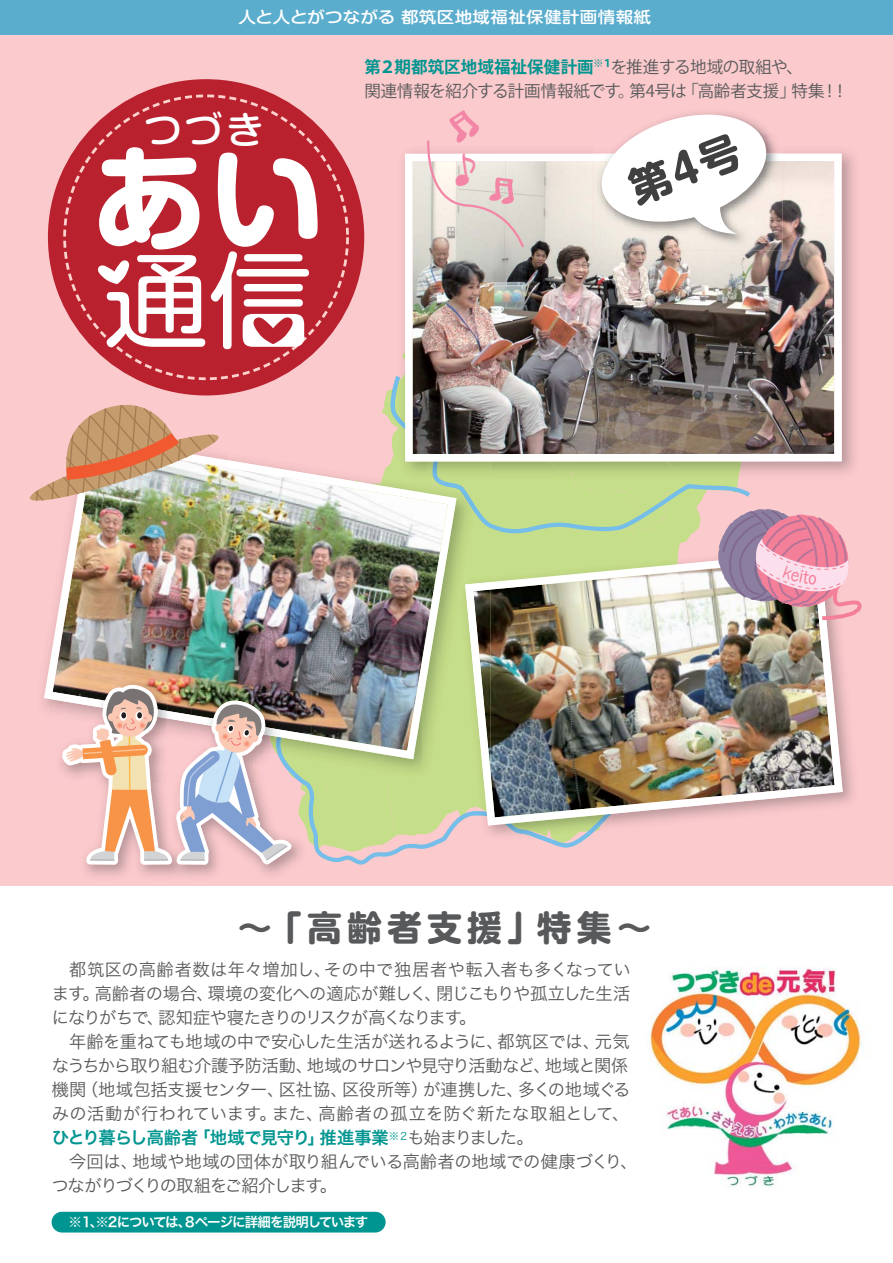
<style>
.page{position:relative;width:893px;height:1263px;background:#fff}
.page>*{position:absolute;margin:0;border:0;box-sizing:border-box;transform-origin:0 0}
.t1{font:113.1px "Shin M Go Pro Bold 90 pv RKSJ H";color:#fff}
.t2{font:104.7px "Shin M Go Pro Regular 90 pv RKSJ H";color:#fff}
.t3{font:37.35px "Shin M Go Pro Medium 90 pv RKSJ H";color:#fff}
.t4{font:34.8px "Shin M Go Pro Bold 90 pv RKSJ H";letter-spacing:.15em;color:#58595b}
.t5{font:33.6px "aquafont";color:#f386a7;scale:1.66 1}
.t6{font:17.25px/24px "Hira Kaku Pro W3 90 pv RKSJ H";letter-spacing:-.02em;color:#58595b}
.t7{font:16.5px/24px "Koz Go Pro Regular 90 pv RKSJ H";letter-spacing:-.015em;color:#58595b}
.t8{font:15.9px "Shin M Go Pro Medium 90 pv RKSJ H";letter-spacing:.02em;color:#fff;scale:1.11 1}
.t9{font:13.5px "Hira Kaku Pro W6 90 pv RKSJ H";letter-spacing:-.085em;color:#fff}
.s1{font-family:"Koz Go Pro Bold 90 pv RKSJ H";color:#009590}
.s2{font-family:"Hira Kaku Pro W6 90 pv RKSJ H";color:#009590}
</style>
<div class="page">
<div style="left:0;top:35px;width:892px;height:851px;background:#facacc"></div>
<svg style="left:681px;top:483px;width:69px;height:48px;background:#d7cfb6"></svg>
<div style="left:681px;top:531px;width:211px;height:315px;background:#facacc"></div>
<img style="left:681px;top:531px;width:14px;height:20px">
<img style="left:681px;top:551px;width:162px;height:275px">
<div style="left:52px;top:1212px;width:334px;height:21px;background:#009590;border-radius:10px"></div>
<div style="left:0;top:0;width:892px;height:35px;background:#5badce"></div>
<img style="left:349px;top:134px;width:539px;height:349px">
<img style="left:681px;top:462px;width:60px;height:21px">
<img style="left:405px;top:154px;width:437px;height:308px">
<img style="left:649px;top:967px;width:214px;height:220px">
<div style="left:48px;top:79px;width:316px;height:316px;background:#ba212f;border-radius:50%"></div>
<svg style="left:63px;top:95px;width:286px;height:222px"></svg>
<svg style="left:97px;top:251px;width:39px;height:33px"></svg>
<img style="left:53px;top:865px;width:114px;height:19px">
<img style="left:191px;top:865px;width:120px;height:19px">
<img style="left:167px;top:865px;width:24px;height:19px">
<img style="left:28px;top:317px;width:653px;height:548px">
<img style="left:593px;top:106px;width:189px;height:144px">
<svg style="left:718px;top:509px;width:143px;height:111px;background:#d3a3b3"></svg>
<svg style="left:425px;top:107px;width:99px;height:140px;background:#ecd6d3"></svg>
<svg style="left:595px;top:107px;width:176px;height:127px"></svg>
<p class="t8" style="left:238px;top:11px;width:373px">人と人とがつながる 都筑区地域福祉保健計画情報紙</p>
<p class="t3" style="left:145px;top:116px;width:121px">つづき</p>
<p class="t1" style="left:93px;top:157px;width:232px">あい</p>
<p class="t2" style="left:104px;top:261px;width:211px">通信</p>
<p class="t7" style="left:364px;top:57px;width:485px"><span class="s1">第２期都筑区地域福祉保健計画</span><sup>※１</sup>を推進する地域の取組や、<br>関連情報を紹介する計画情報紙です。第4号は「高齢者支援」特集！！</p>
<p class="t5" style="left:488px;top:172px;width:18px">♬</p>
<p class="t4" style="left:237px;top:915px;width:416px">～「高齢者支援」特集～</p>
<p class="t6" style="left:52px;top:960px;width:588px;text-indent:18px">都筑区の高齢者数は年々増加し、その中で独居者や転入者も多くなっています。高齢者の場合、環境の変化への適応が難しく、閉じこもりや孤立した生活になりがちで、認知症や寝たきりのリスクが高くなります。<br>　年齢を重ねても地域の中で安心した生活が送れるように、都筑区では、元気なうちから取り組む介護予防活動、地域のサロンや見守り活動など、地域と関係機関（地域包括支援センター、区社協、区役所等）が連携した、多くの地域ぐるみの活動が行われています。また、高齢者の孤立を防ぐ新たな取組として、<span class="s2">ひとり暮らし高齢者「地域で見守り」推進事業</span><sup>※２</sup>も始まりました。<br>　今回は、地域や地域の団体が取り組んでいる高齢者の地域での健康づくり、つながりづくりの取組をご紹介します。</p>
<p class="t9" style="left:69px;top:1217px;width:301px">※１、※2については、８ページに詳細を説明しています</p>
</div>
